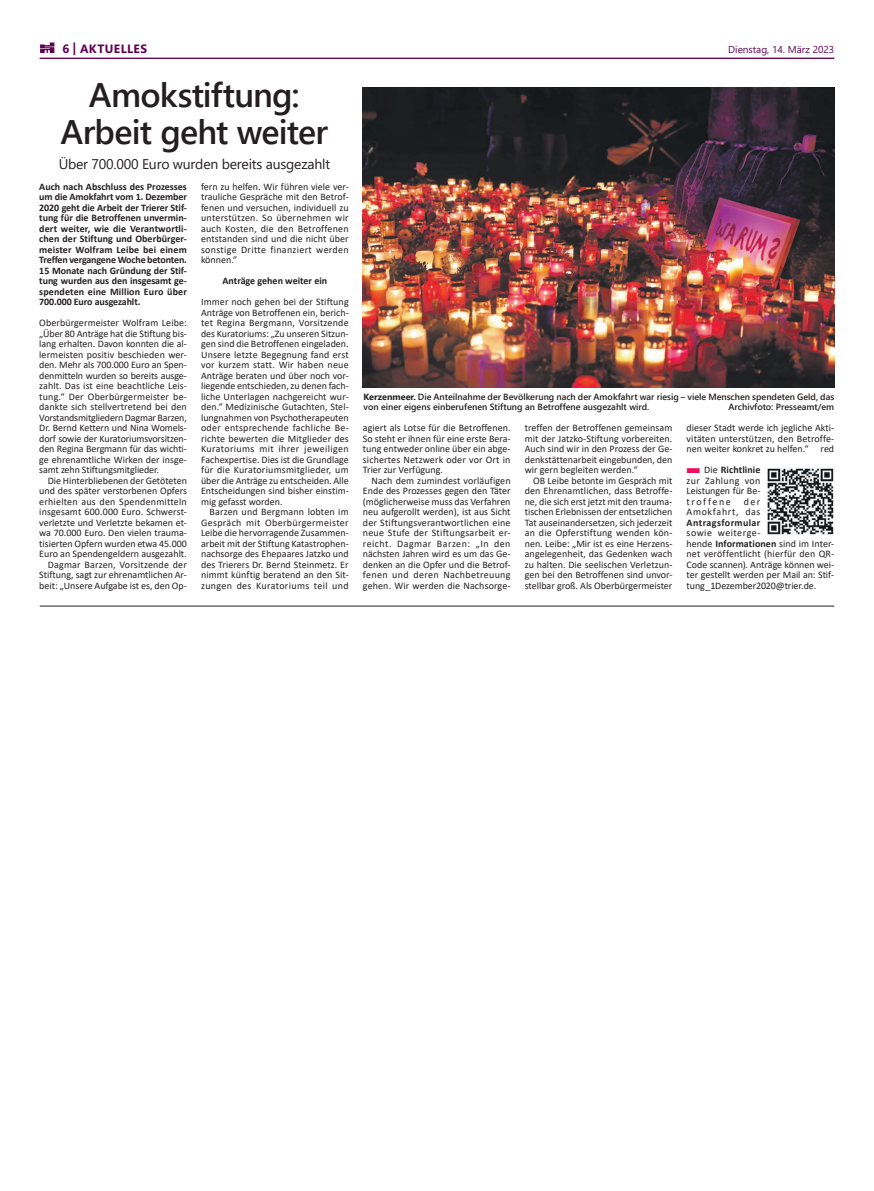
<style>
.page{position:relative;width:874px;height:1191px;background:#fff}
.page>*{position:absolute;margin:0;border:0;box-sizing:border-box;transform-origin:0 0}
.t1{font:600 34px/36.7px "Segoe UI";letter-spacing:-.025em;color:#231f20;text-align:center}
.t2{font:14px "Segoe UI";letter-spacing:-.015em;color:#231f20}
.t3{font:700 12px "Segoe UI";color:#610053}
.t4{font:10px/10.5px "Calibri";color:#231f20;text-align:justify}
.t5{font:700 10px/10.5px "Calibri";letter-spacing:-.005em;color:#231f20;text-align:justify}
.t6{font:10px "Segoe UI";color:#610053}
.t7{font:10px/10.5px "Calibri";letter-spacing:.065em;color:#231f20;text-align:right}
.t8{font:600 9px/10.5px "Segoe UI";color:#231f20}
.s1{font-size:12.7px}
.s2{font-weight:700}
.s3{color:#ee1059}
</style>
<div class="page">
<hr style="left:40px;top:58px;width:793px;height:1px;background:#610053">
<svg style="left:40px;top:43px;width:15px;height:10px"></svg>
<hr style="left:40px;top:606px;width:793px;height:1px;background:#231f20">
<img style="left:362px;top:87px;width:471px;height:300px">
<img style="left:766px;top:467px;width:68px;height:68px">
<p class="t3" style="left:62px;top:37px;width:22px">6 <span class="s1">|</span> AKT</p>
<p class="t3" style="left:105px;top:37px;width:44px">UELLES</p>
<p class="t6" style="left:727px;top:40px;width:107px">Dienstag, 14. März 2023</p>
<h1 class="t1" style="left:61px;top:74px;width:269px">Amokstiftung:<br>Arbeit geht weiter</h1>
<h2 class="t2" style="left:59px;top:150px;width:273px">Über 700.000 Euro wurden bereits ausgezahlt</h2>
<p class="t5" style="left:39px;top:181px;width:149px">Auch nach Abschluss des Prozesses um die Amokfahrt vom 1. Dezember 2020 geht die Arbeit der Trierer Stif&shy;tung für die Betroffenen unvermin&shy;dert weiter, wie die Verantwortli&shy;chen der Stiftung und Oberbürger&shy;meister Wolfram Leibe bei einem Treffen vergangene Woche betonten.<br>15 Monate nach Gründung der Stif&shy;tung wurden aus den insgesamt ge&shy;spendeten eine Million Euro über 700.000 Euro ausgezahlt.</p>
<p class="t4" style="left:39px;top:317px;width:149px">Oberbürgermeister Wolfram Leibe: „Über 80 Anträge hat die Stiftung bis&shy;lang erhalten. Davon konnten die al&shy;lermeisten positiv beschieden wer&shy;den. Mehr als 700.000 Euro an Spen&shy;denmitteln wurden so bereits ausge&shy;zahlt. Das ist eine beachtliche Leis&shy;tung.“ Der Oberbürgermeister be&shy;dankte sich stellvertretend bei den Vorstandsmitgliedern Dagmar Barzen, Dr. Bernd Kettern und Nina Womels&shy;dorf sowie der Kuratoriumsvorsitzen&shy;den Regina Bergmann für das wichti&shy;ge ehrenamtliche Wirken der insge&shy;samt zehn Stiftungsmitglieder.</p>
<p class="t4" style="left:39px;top:475px;width:149px;text-align:right">Die Hinterbliebenen der Getöteten und des später verstorbenen Opfers erhielten aus den Spendenmitteln insgesamt 600.000 Euro. Schwerst&shy;verletzte und Verletzte bekamen et&shy;wa 70.000 Euro. Den vielen trauma&shy;tisierten Opfern wurden etwa 45.000<br>Euro an Spendengeldern ausgezahlt.<br>Dagmar Barzen, Vorsitzende der Stiftung, sagt zur ehrenamtlichen Ar&shy;beit: „Unsere Aufgabe ist es, den Op-</p>
<p class="t4" style="left:201px;top:181px;width:149px">fern zu helfen. Wir führen viele ver&shy;trauliche Gespräche mit den Betrof&shy;fenen und versuchen, individuell zu unterstützen. So übernehmen wir auch Kosten, die den Betroffenen entstanden sind und die nicht über sonstige Dritte finanziert werden können.“</p>
<p class="t5" style="left:222px;top:275px;width:106px">Anträge gehen weiter ein</p>
<p class="t4" style="left:201px;top:296px;width:149px">Immer noch gehen bei der Stiftung Anträge von Betroffenen ein, berich&shy;tet Regina Bergmann, Vorsitzende des Kuratoriums: „Zu unseren Sitzun&shy;gen sind die Betroffenen eingeladen.<br>Unsere letzte Begegnung fand erst vor kurzem statt. Wir haben neue Anträge beraten und über noch vor&shy;liegende entschieden, zu denen fach&shy;liche Unterlagen nachgereicht wur&shy;den.“ Medizinische Gutachten, Stel&shy;lungnahmen von Psychotherapeuten oder entsprechende fachliche Be&shy;richte bewerten die Mitglieder des Kuratoriums mit ihrer jeweiligen Fachexpertise. Dies ist die Grundlage für die Kuratoriumsmitglieder, um über die Anträge zu entscheiden. Alle Entscheidungen sind bisher einstim&shy;mig gefasst worden.</p>
<p class="t4" style="left:201px;top:506px;width:149px;text-indent:8px">Barzen und Bergmann lobten im Gespräch mit Oberbürgermeister Leibe die hervorragende Zusammen&shy;arbeit mit der Stiftung Katastrophen&shy;nachsorge des Ehepaares Jatzko und des Trierers Dr. Bernd Steinmetz. Er nimmt künftig beratend an den Sit&shy;zungen des Kuratoriums teil und</p>
<p class="t8" style="left:363px;top:390px;width:472px"><span class="s2">Kerzenmeer.</span> Die Anteilnahme der Bevölkerung nach der Amokfahrt war riesig – viele Menschen spendeten Geld, das von einer eigens einberufenen Stiftung an Betroffene ausgezahlt wird.</p>
<p class="t8" style="left:728px;top:401px;width:107px">Archivfoto: Presseamt/em</p>
<p class="t4" style="left:363px;top:422px;width:149px">agiert als Lotse für die Betroffenen.<br>So steht er ihnen für eine erste Bera&shy;tung entweder online über ein abge&shy;sichertes Netzwerk oder vor Ort in Trier zur Verfügung.</p>
<p class="t4" style="left:363px;top:475px;width:149px;text-indent:8px">Nach dem zumindest vorläufigen Ende des Prozesses gegen den Täter (möglicherweise muss das Verfahren neu aufgerollt werden), ist aus Sicht der Stiftungsverantwortlichen eine neue Stufe der Stiftungsarbeit er&shy;reicht. Dagmar Barzen: „In den nächsten Jahren wird es um das Ge&shy;denken an die Opfer und die Betrof&shy;fenen und deren Nachbetreuung gehen. Wir werden die Nachsorge-</p>
<p class="t4" style="left:524px;top:422px;width:149px">treffen der Betroffenen gemeinsam mit der Jatzko-Stiftung vorbereiten.<br>Auch sind wir in den Prozess der Ge&shy;denkstättenarbeit eingebunden, den wir gern begleiten werden.“</p>
<p class="t4" style="left:524px;top:475px;width:149px;text-indent:9px">OB Leibe betonte im Gespräch mit den Ehrenamtlichen, dass Betroffe&shy;ne, die sich erst jetzt mit den trauma&shy;tischen Erlebnissen der entsetzlichen Tat auseinandersetzen, sich jederzeit an die Opferstiftung wenden kön&shy;nen. Leibe: „Mir ist es eine Herzens&shy;angelegenheit, das Gedenken wach zu halten. Die seelischen Verletzun&shy;gen bei den Betroffenen sind unvor&shy;stellbar groß. Als Oberbürgermeister</p>
<p class="t4" style="left:686px;top:422px;width:149px">dieser Stadt werde ich jegliche Akti&shy;vitäten unterstützen, den Betroffe&shy;nen weiter konkret zu helfen.“ red</p>
<p class="t4" style="left:686px;top:464px;width:75px"><span class="s3">■</span> Die <span class="s2">Richtlinie </span>zur Zahlung von Leistungen für Be&shy;troffene</p>
<p class="t7" style="left:686px;top:496px;width:75px">der<br>Amokfahrt, das</p>
<p class="t5" style="left:686px;top:517px;width:75px">Antragsformular</p>
<p class="t4" style="left:686px;top:527px;width:149px;text-align:left">sowie weiterge-<br>hende <span class="s2">Informationen</span> sind im Inter&shy;net veröffentlicht (hierfür den QR-<br>Code scannen). Anträge können wei&shy;ter gestellt werden per Mail an: Stif&shy;tung_1Dezember2020@trier.de.</p>
</div>
